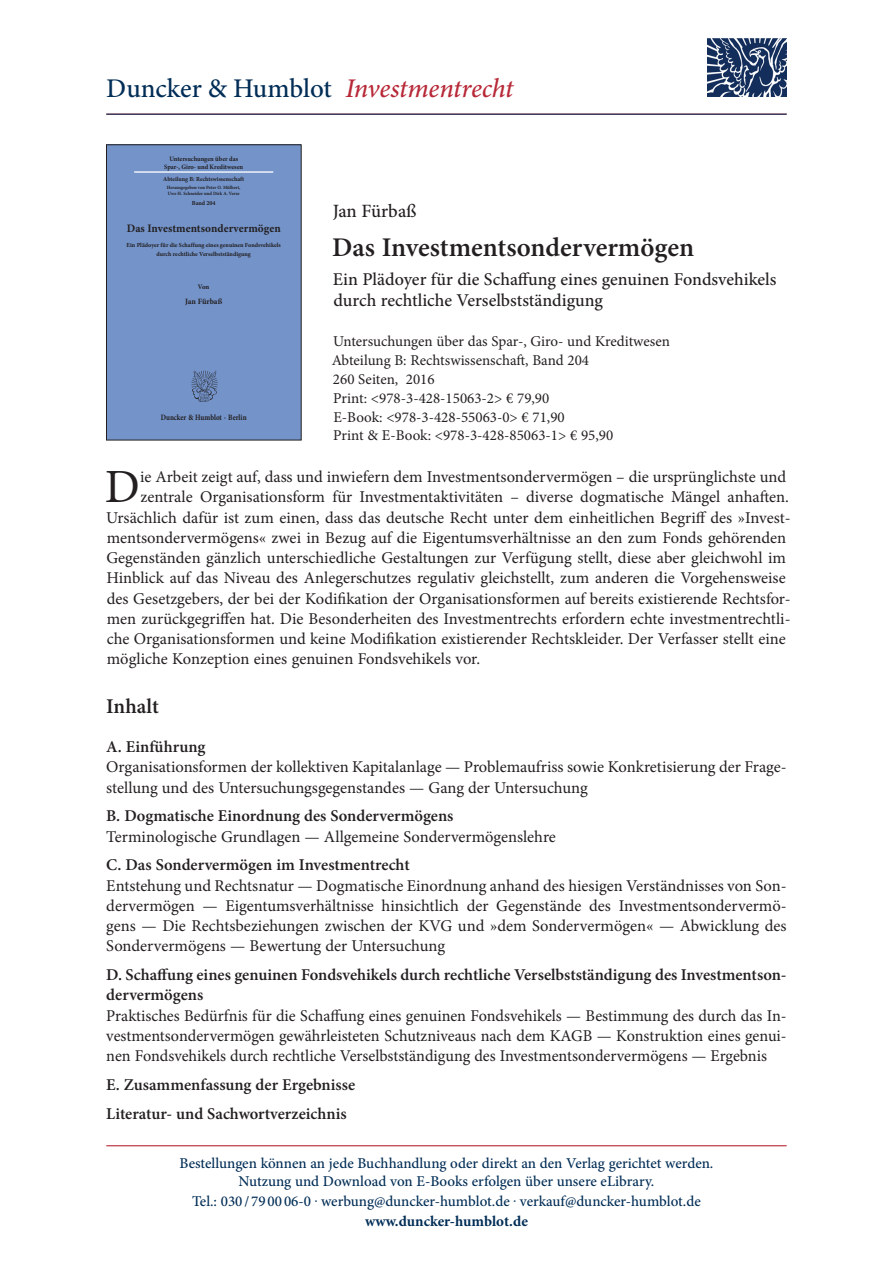
<style>
.page{position:relative;width:893px;height:1263px;background:#fff}
.page>*{position:absolute;margin:0;border:0;box-sizing:border-box;transform-origin:0 0}
.t1{font:47.7px "Minion Pro";color:#231f20}
.t2{font:500 27px "Minion Pro";letter-spacing:-.005em;color:#002d56}
.t3{font:600 27px "Minion Pro";color:#231f20}
.t4{font:600 21px "Minion Pro";color:#231f20}
.t5{font:500 18.75px "Minion Pro";letter-spacing:-.01em;color:#231f20}
.t6{font:500 18px/21px "Minion Pro";color:#231f20}
.t7{font:16.5px/20.2px "Minion Pro";color:#231f20;text-align:justify}
.t8{font:600 16.5px/20.2px "Minion Pro";color:#231f20}
.t9{font:500 15px/18px "Minion Pro";color:#002d56;text-align:center}
.t10{font:15px/18.8px "Minion Pro";color:#231f20}
.t11{font:700 15px "Minion Pro";color:#002d56}
.t12{font:700 11.4px "Minion Pro";letter-spacing:.005em;color:#231f20}
.t13{font:700 8.1px "Minion Pro";letter-spacing:-.005em;color:#231f20;scale:.86 1}
.t14{font:700 8.1px "Minion Pro";letter-spacing:-.005em;color:#231f20}
.t15{font:700 6.9px "Minion Pro";color:#231f20}
.t16{font:700 6.75px/7.5px "Minion Pro";color:#231f20;text-align:center;scale:.96 1}
.t17{font:700 6.15px/8.4px "Minion Pro";color:#231f20;text-align:center}
.t18{font:700 6.15px "Minion Pro";color:#231f20;scale:.96 1}
.t19{font:700 4.8px/6.1px "Minion Pro";color:#231f20;scale:.96 1}
.s1{font-style:italic;color:#b72837}
</style>
<div class="page">
<hr style="left:106px;top:1145px;width:681px;height:1px;background:#b72837">
<div style="left:106px;top:145px;width:195px;height:295px;background:#7393c9"></div>
<hr style="left:134px;top:171px;width:139px;height:2px;background:#fff">
<img style="left:191px;top:370px;width:27px;height:32px">
<div style="left:106px;top:145px;width:195px;height:295px;border:1px solid #231f20"></div>
<img style="left:707px;top:38px;width:79px;height:59px">
<hr style="left:106px;top:114px;width:681px;height:1px;background:#002d56">
<h2 class="t2" style="left:106px;top:70px;width:409px">Duncker &amp; Humblot <span class="s1">Investmentrecht</span></h2>
<p class="t16" style="left:164px;top:155px;width:84px">Untersuchungen über das<br>Spar-, Giro- und Kreditwesen</p>
<p class="t18" style="left:163px;top:174px;width:86px">Abteilung B: Rechtswissenschaft</p>
<p class="t19" style="left:167px;top:184px;width:78px">Herausgegeben von Peter O. Mülbert,<br>Uwe H. Schneider und Dirk A. Verse</p>
<p class="t17" style="left:192px;top:199px;width:25px">Band 204</p>
<p class="t12" style="left:127px;top:220px;width:155px">Das Investmentsondervermögen</p>
<p class="t17" style="left:127px;top:241px;width:156px">Ein Plädoyer für die Schaffung eines genuinen Fondsvehikels durch rechtliche Verselbstständigung</p>
<p class="t15" style="left:198px;top:282px;width:13px">Von</p>
<p class="t14" style="left:185px;top:295px;width:38px">Jan Fürbaß</p>
<p class="t13" style="left:161px;top:412px;width:102px">Duncker &amp; Humblot · Berlin</p>
<p class="t5" style="left:333px;top:199px;width:85px">Jan Fürbaß</p>
<h2 class="t3" style="left:332px;top:229px;width:363px">Das Investmentsondervermögen</h2>
<p class="t6" style="left:333px;top:269px;width:445px">Ein Plädoyer für die Schaffung eines genuinen Fondsvehikels durch rechtliche Verselbstständigung</p>
<p class="t10" style="left:332px;top:332px;width:340px">Untersuchungen über das Spar-, Giro- und Kreditwesen Abteilung B: Rechtswissenschaft, Band 204<br>260 Seiten, 2016<br>Print: &lt;978-3-428-15063-2&gt; € 79,90<br>E-Book: &lt;978-3-428-55063-0&gt; € 71,90<br>Print &amp; E-Book: &lt;978-3-428-85063-1&gt; € 95,90</p>
<h1 class="t1" style="left:105px;top:455px;width:37px">D</h1>
<p class="t7" style="left:140px;top:467px;width:647px">ie Arbeit zeigt auf, dass und inwiefern dem Investmentsondervermögen – die ursprünglichste und</p>
<p class="t7" style="left:140px;top:487px;width:650px">zentrale Organisationsform für Investmentaktivitäten – diverse dogmatische Mängel anhaften.</p>
<p class="t7" style="left:106px;top:507px;width:686px">Ursächlich dafür ist zum einen, dass das deutsche Recht unter dem einheitlichen Begriff des »Invest-</p>
<p class="t7" style="left:107px;top:527px;width:681px">mentsondervermögens« zwei in Bezug auf die Eigentumsverhältnisse an den zum Fonds gehörenden</p>
<p class="t7" style="left:106px;top:548px;width:681px">Gegenständen gänzlich unterschiedliche Gestaltungen zur Verfügung stellt, diese aber gleichwohl im</p>
<p class="t7" style="left:106px;top:568px;width:681px">Hinblick auf das Niveau des Anlegerschutzes regulativ gleichstellt, zum anderen die Vorgehensweise</p>
<p class="t7" style="left:107px;top:588px;width:685px">des Gesetzgebers, der bei der Kodifikation der Organisationsformen auf bereits existierende Rechtsfor-</p>
<p class="t7" style="left:107px;top:608px;width:685px">men zurückgegriffen hat. Die Besonderheiten des Investmentrechts erfordern echte investmentrechtli-</p>
<p class="t7" style="left:107px;top:629px;width:680px">che Organisationsformen und keine Modifikation existierender Rechtskleider. Der Verfasser stellt eine</p>
<p class="t7" style="left:107px;top:649px;width:375px">mögliche Konzeption eines genuinen Fondsvehikels vor.</p>
<p class="t4" style="left:106px;top:691px;width:54px">Inhalt</p>
<p class="t8" style="left:106px;top:736px;width:101px">A. Einführung</p>
<p class="t7" style="left:106px;top:757px;width:682px">Organisationsformen der kollektiven Kapitalanlage — Problemaufriss sowie Konkretisierung der Frage&shy;stellung und des Untersuchungsgegenstandes — Gang der Untersuchung</p>
<p class="t8" style="left:106px;top:806px;width:349px">B. Dogmatische Einordnung des Sondervermögens</p>
<p class="t7" style="left:106px;top:826px;width:451px">Terminologische Grundlagen — Allgemeine Sondervermögenslehre</p>
<p class="t8" style="left:106px;top:855px;width:305px">C. Das Sondervermögen im Investmentrecht</p>
<p class="t7" style="left:106px;top:875px;width:682px">Entstehung und Rechtsnatur — Dogmatische Einordnung anhand des hiesigen Verständnisses von Son&shy;dervermögen — Eigentumsverhältnisse hinsichtlich der Gegenstände des Investmentsondervermö&shy;gens — Die Rechtsbeziehungen zwischen der KVG und »dem Sondervermögen« — Abwicklung des Sondervermögens — Bewertung der Untersuchung</p>
<p class="t8" style="left:106px;top:964px;width:682px">D. Schaffung eines genuinen Fondsvehikels durch rechtliche Verselbstständigung des Investmentson&shy;dervermögens</p>
<p class="t7" style="left:106px;top:1005px;width:682px">Praktisches Bedürfnis für die Schaffung eines genuinen Fondsvehikels — Bestimmung des durch das In&shy;vestmentsondervermögen gewährleisteten Schutzniveaus nach dem KAGB — Konstruktion eines genui&shy;nen Fondsvehikels durch rechtliche Verselbstständigung des Investmentsondervermögens — Ergebnis</p>
<p class="t8" style="left:106px;top:1070px;width:250px;line-height:28.8px">E. Zusammenfassung der Ergebnisse<br>Literatur- und Sachwortverzeichnis</p>
<p class="t9" style="left:179px;top:1154px;width:535px">Bestellungen können an jede Buchhandlung oder direkt an den Verlag gerichtet werden.<br>Nutzung und Download von E-Books erfolgen über unsere eLibrary.</p>
<p class="t9" style="left:192px;top:1192px;width:510px">Tel.: 030 / 79 00 06-0 . werbung@duncker-humblot.de . verkauf@duncker-humblot.de</p>
<p class="t11" style="left:365px;top:1210px;width:164px">www.duncker-humblot.de</p>
</div>
